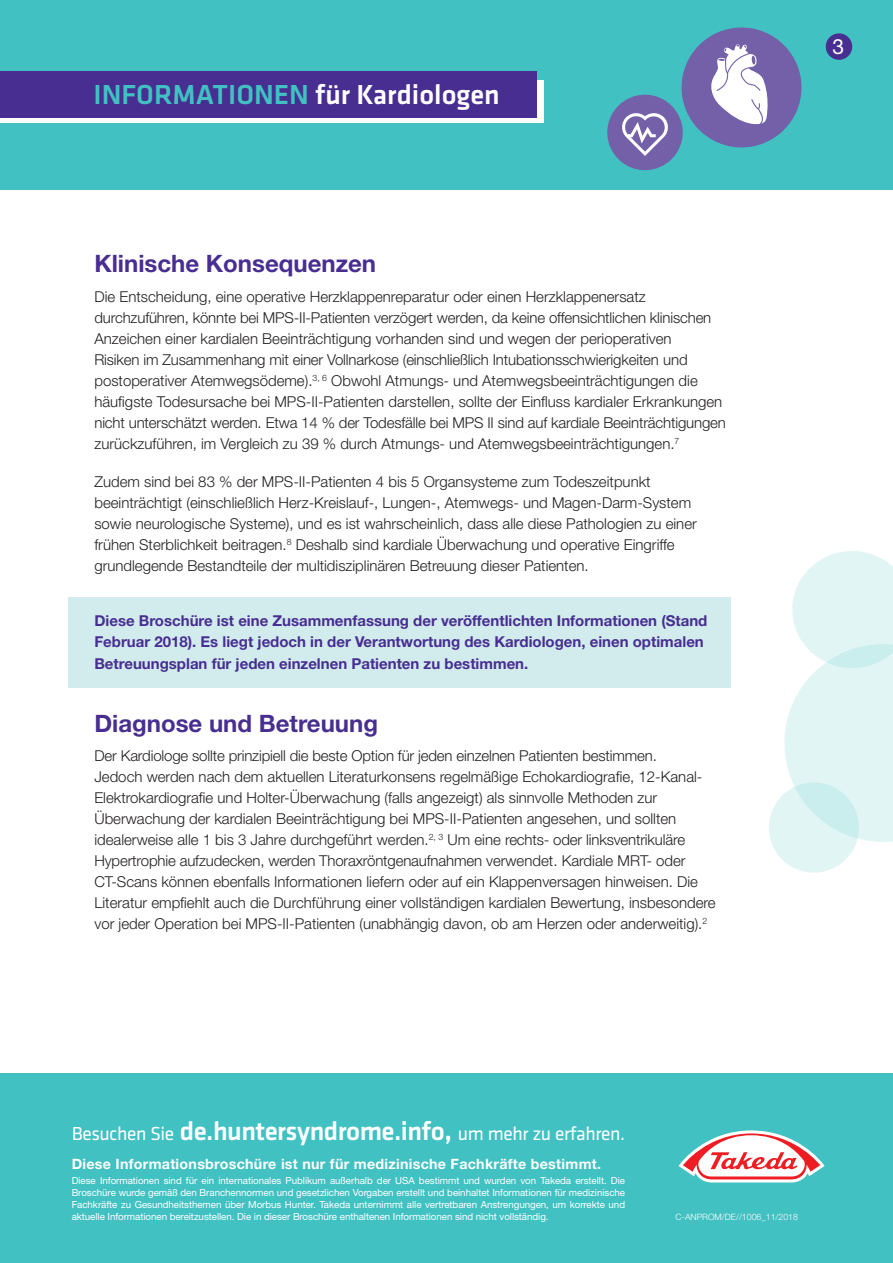
<style>
.page{position:relative;width:893px;height:1263px;background:#fff}
.page>*{position:absolute;margin:0;border:0;box-sizing:border-box;transform-origin:0 0}
.t1{font:500 28.5px "Klavika";color:#fff}
.t2{font:700 24px "Helvetica Neue LT Pro";color:#482e91}
.t3{font:21px "Helvetica Neue LT Std";color:#fff}
.t4{font:19.5px "Klavika";letter-spacing:-.02em;color:#fff}
.t5{font:300 15px/21px "Helvetica Neue LT Pro";color:#231f20}
.t6{font:700 15px/21px "Helvetica Neue LT Pro";color:#482e91}
.t7{font:700 14.25px "Helvetica Neue LT Pro";letter-spacing:.02em;color:#fff}
.t8{font:9.75px/12px "Helvetica Neue LT Pro";letter-spacing:-.005em;color:#fff;text-align:justify}
.t9{font:300 8.7px "Helvetica Neue LT Pro";color:#fff}
.s1{color:#41c1c2}
.s2{font-weight:500;font-size:27px}
.s3{font-weight:500;font-size:30px}
</style>
<div class="page">
<div style="left:0;top:1074px;width:893px;height:189px;background:#41c1c2"></div>
<svg style="left:679px;top:1130px;width:146px;height:52px"></svg>
<div style="left:0;top:0;width:893px;height:190px;background:#41c1c2"></div>
<svg style="left:0;top:80px;width:543px;height:43px;background:#e1dced"></svg>
<div style="left:0;top:71px;width:536px;height:46px;background:#482e91"></div>
<div style="left:826px;top:33px;width:26px;height:27px;background:#482e91;border-radius:50%"></div>
<div style="left:769px;top:782px;width:90px;height:91px;background:#e2f5f5;border-radius:50%"></div>
<svg style="left:784px;top:551px;width:109px;height:291px"></svg>
<div style="left:682px;top:28px;width:119px;height:119px;background:#7460a8;border-radius:50%"></div>
<div style="left:607px;top:95px;width:76px;height:75px;background:#7460a8;border-radius:50%"></div>
<svg style="left:711px;top:44px;width:57px;height:81px"></svg>
<svg style="left:622px;top:113px;width:46px;height:43px"></svg>
<div style="left:68px;top:597px;width:662px;height:90px;background:#d2eced"></div>
<h1 class="t1" style="left:94px;top:75px;width:408px"><span class="s1">INFORMATIONEN</span> für Kardiologen</h1>
<h2 class="t2" style="left:94px;top:249px;width:283px">Klinische Konsequenzen</h2>
<p class="t5" style="left:94px;top:286px;width:633px">Die Entscheidung, eine operative Herzklappenreparatur oder einen Herzklappenersatz durchzuführen, könnte bei MPS-II-Patienten verzögert werden, da keine offensichtlichen klinischen Anzeichen einer kardialen Beeinträchtigung vorhanden sind und wegen der perioperativen<br>Risiken im Zusammenhang mit einer Vollnarkose (einschließlich Intubationsschwierigkeiten und postoperativer Atemwegsödeme).<sup>3,</sup> <sup>6</sup> Obwohl Atmungs- und Atemwegsbeeinträchtigungen die häufigste Todesursache bei MPS-II-Patienten darstellen, sollte der Einfluss kardialer Erkrankungen nicht unterschätzt werden. Etwa 14 % der Todesfälle bei MPS II sind auf kardiale Beeinträchtigungen zurückzuführen, im Vergleich zu 39 % durch Atmungs- und Atemwegsbeeinträchtigungen.<sup>7</sup></p>
<p class="t5" style="left:94px;top:471px;width:604px">Zudem sind bei 83 % der MPS-II-Patienten 4 bis 5 Organsysteme zum Todeszeitpunkt beeinträchtigt (einschließlich Herz-Kreislauf-, Lungen-, Atemwegs- und Magen-Darm-System sowie neurologische Systeme), und es ist wahrscheinlich, dass alle diese Pathologien zu einer frühen Sterblichkeit beitragen.<sup>8</sup> Deshalb sind kardiale Überwachung und operative Eingriffe grundlegende Bestandteile der multidisziplinären Betreuung dieser Patienten.</p>
<p class="t6" style="left:94px;top:610px;width:614px">Diese Broschüre ist eine Zusammenfassung der veröffentlichten Informationen (Stand<br>Februar 2018). Es liegt jedoch in der Verantwortung des Kardiologen, einen optimalen</p>
<p class="t6" style="left:94px;top:653px;width:435px">Betreuungsplan für jeden einzelnen Patienten zu bestimmen.</p>
<h2 class="t2" style="left:94px;top:708px;width:285px">Diagnose und Betreuung</h2>
<p class="t5" style="left:94px;top:745px;width:623px">Der Kardiologe sollte prinzipiell die beste Option für jeden einzelnen Patienten bestimmen.<br>Jedoch werden nach dem aktuellen Literaturkonsens regelmäßige Echokardiografie, 12-Kanal-Elektrokardiografie und Holter-Überwachung (falls angezeigt) als sinnvolle Methoden zur Überwachung der kardialen Beeinträchtigung bei MPS-II-Patienten angesehen, und sollten idealerweise alle 1 bis 3 Jahre durchgeführt werden.<sup>2,</sup> <sup>3</sup> Um eine rechts- oder linksventrikuläre Hypertrophie aufzudecken, werden Thoraxröntgenaufnahmen verwendet. Kardiale MRT- oder CT-Scans können ebenfalls Informationen liefern oder auf ein Klappenversagen hinweisen. Die Literatur empfiehlt auch die Durchführung einer vollständigen kardialen Bewertung, insbesondere vor jeder Operation bei MPS-II-Patienten (unabhängig davon, ob am Herzen oder anderweitig).<sup>2</sup></p>
<h3 class="t3" style="left:832px;top:34px;width:13px">3</h3>
<h3 class="t4" style="left:72px;top:1121px;width:555px">Besuchen Sie <span class="s2">de.huntersyndrome.info</span><span class="s3">,</span> um mehr zu erfahren.</h3>
<p class="t7" style="left:72px;top:1155px;width:531px">Diese Informationsbroschüre ist nur für medizinische Fachkräfte bestimmt.</p>
<p class="t8" style="left:72px;top:1175px;width:555px">Diese Informationen sind für ein internationales Publikum außerhalb der USA bestimmt und wurden von Takeda erstellt. Die Broschüre wurde gemäß den Branchennormen und gesetzlichen Vorgaben erstellt und beinhaltet Informationen für medizinische Fachkräfte zu Gesundheitsthemen über Morbus Hunter. Takeda unternimmt alle vertretbaren Anstrengungen, um korrekte und aktuelle Informationen bereitzustellen. Die in dieser Broschüre enthaltenen Informationen sind nicht vollständig.</p>
<p class="t9" style="left:676px;top:1212px;width:124px">C-ANPROM/DE//1006_11/2018</p>
</div>
